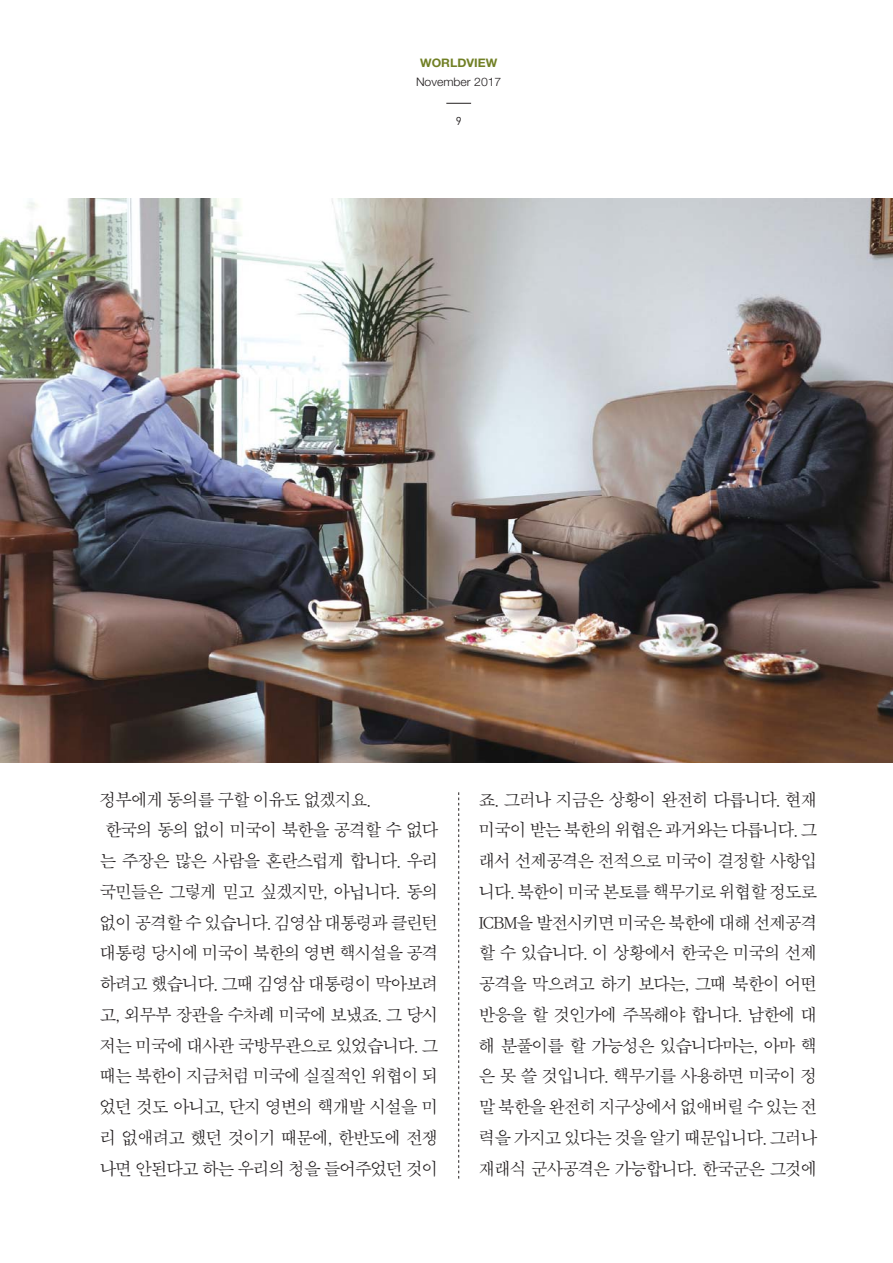
<style>
.page{position:relative;width:893px;height:1263px;background:#fff}
.page>*{position:absolute;margin:0;border:0;box-sizing:border-box;transform-origin:0 0}
.t1{font:17.4px/30.8px "SM3 S Pmu 02 KS Cms UHC H";letter-spacing:-.1em;color:#231f20}
.t2{font:300 11.7px "Helvetica Neue LT Pro";color:#231f20;scale:1.04 1}
.t3{font:700 11.7px "Helvetica Neue LT Pro";color:#718025;scale:1.04 1}
.t4{font:11.4px "DIN";color:#231f20}
</style>
<div class="page">
<svg style="left:458px;top:792px;width:1px;height:387px"></svg>
<svg style="left:446px;top:103px;width:25px;height:1px"></svg>
<img style="left:1px;top:198px;width:891px;height:565px">
<p class="t3" style="left:420px;top:56px;width:76px">WORLDVIEW</p>
<p class="t2" style="left:416px;top:75px;width:84px">November 2017</p>
<p class="t4" style="left:456px;top:113px;width:7px">9</p>
<p class="t1" style="left:100px;top:785px;width:341px">정부에게 동의를 구할 이유도 없겠지요.<br>한국의 동의 없이 미국이 북한을 공격할 수 없다 는 주장은 많은 사람을 혼란스럽게 합니다. 우리 국민들은 그렇게 믿고 싶겠지만, 아닙니다. 동의 없이 공격할 수 있습니다. 김영삼 대통령과 클린턴 대통령 당시에 미국이 북한의 영변 핵시설을 공격 하려고 했습니다. 그때 김영삼 대통령이 막아보려 고, 외무부 장관을 수차례 미국에 보냈죠. 그 당시 저는 미국에 대사관 국방무관으로 있었습니다. 그 때는 북한이 지금처럼 미국에 실질적인 위협이 되 었던 것도 아니고, 단지 영변의 핵개발 시설을 미 리 없애려고 했던 것이기 때문에, 한반도에 전쟁 나면 안된다고 하는 우리의 청을 들어주었던 것이</p>
<p class="t1" style="left:478px;top:785px;width:341px;text-align:justify">죠. 그러나 지금은 상황이 완전히 다릅니다. 현재 미국이 받는 북한의 위협은 과거와는 다릅니다. 그 래서 선제공격은 전적으로 미국이 결정할 사항입 니다. 북한이 미국 본토를 핵무기로 위협할 정도로 ICBM을 발전시키면 미국은 북한에 대해 선제공격 할 수 있습니다. 이 상황에서 한국은 미국의 선제 공격을 막으려고 하기 보다는, 그때 북한이 어떤 반응을 할 것인가에 주목해야 합니다. 남한에 대 해 분풀이를 할 가능성은 있습니다마는, 아마 핵 은 못 쓸 것입니다. 핵무기를 사용하면 미국이 정 말 북한을 완전히 지구상에서 없애버릴 수 있는 전 력을 가지고 있다는 것을 알기 때문입니다. 그러나 재래식 군사공격은 가능합니다. 한국군은 그것에</p>
</div>
